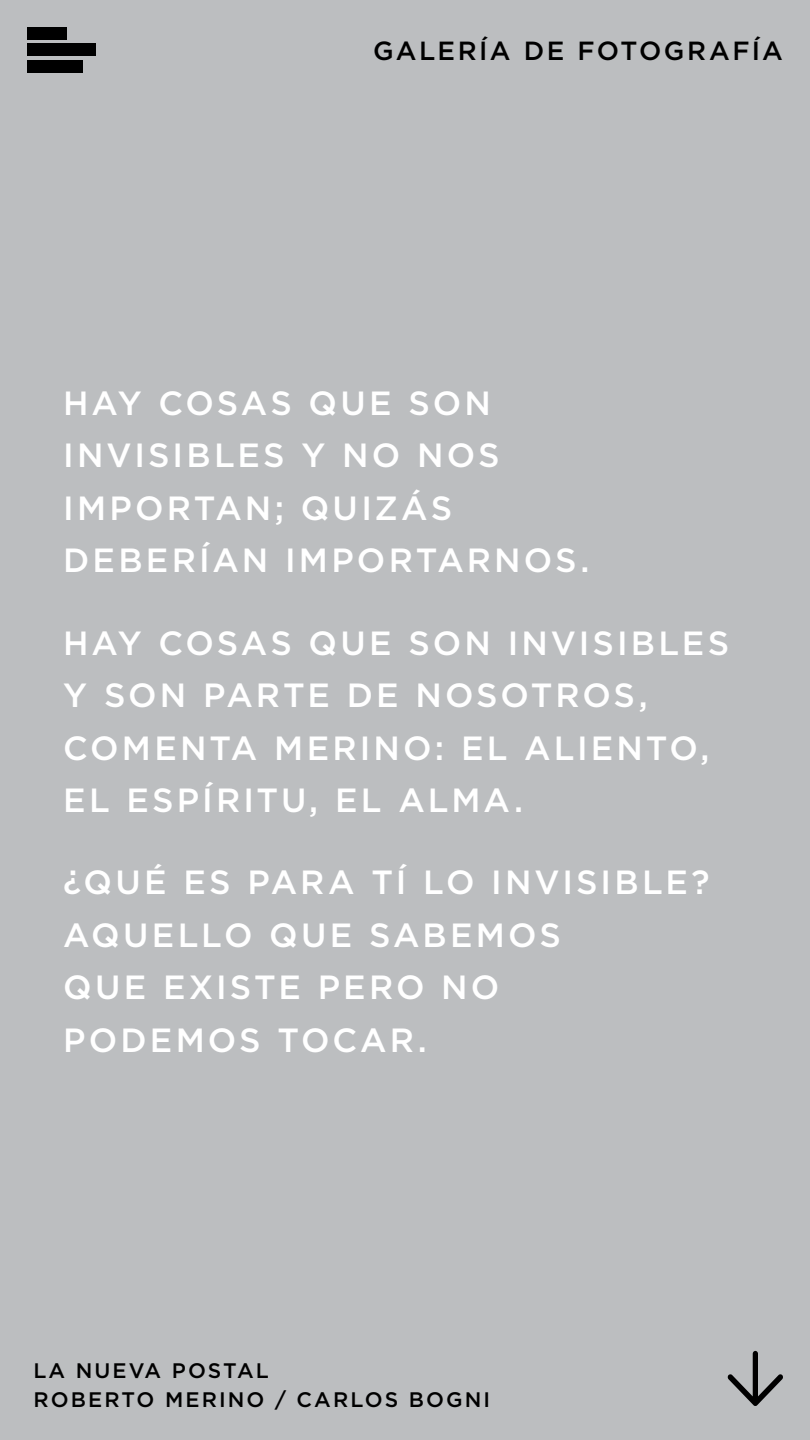
<style>
.page{position:relative;width:810px;height:1440px;background:#bcbec0}
.page>*{position:absolute;margin:0;border:0;box-sizing:border-box;transform-origin:0 0}
.t1{font:500 33.53px/52.5px "Gotham";letter-spacing:.09em;color:#fff}
.t2{font:500 26.25px "Gotham";letter-spacing:.09em;color:#000}
.t3{font:500 21px/29.2px "Gotham";letter-spacing:.1em;color:#000}
</style>
<div class="page">
<div style="left:27px;top:27px;width:39px;height:12px;background:#000"></div>
<div style="left:27px;top:44px;width:68px;height:12px;background:#000"></div>
<div style="left:27px;top:60px;width:55px;height:13px;background:#000"></div>
<svg style="left:727px;top:1351px;width:56px;height:55px"></svg>
<p class="t2" style="left:373px;top:33px;width:411px">GALERÍA DE FOTOGRAFÍA</p>
<p class="t1" style="left:63px;top:376px;width:528px">HAY COSAS QUE SON<br>INVISIBLES Y NO NOS<br>IMPORTAN; QUIZÁS<br>DEBERÍAN IMPORTARNOS.</p>
<p class="t1" style="left:63px;top:616px;width:667px">HAY COSAS QUE SON INVISIBLES<br>Y SON PARTE DE NOSOTROS,<br>COMENTA MERINO: EL ALIENTO,<br>EL ESPÍRITU, EL ALMA.</p>
<p class="t1" style="left:63px;top:856px;width:648px">¿QUÉ ES PARA TÍ LO INVISIBLE?<br>AQUELLO QUE SABEMOS<br>QUE EXISTE PERO NO<br>PODEMOS TOCAR.</p>
<p class="t3" style="left:33px;top:1356px;width:458px">LA NUEVA POSTAL<br>ROBERTO MERINO / CARLOS BOGNI</p>
</div>
